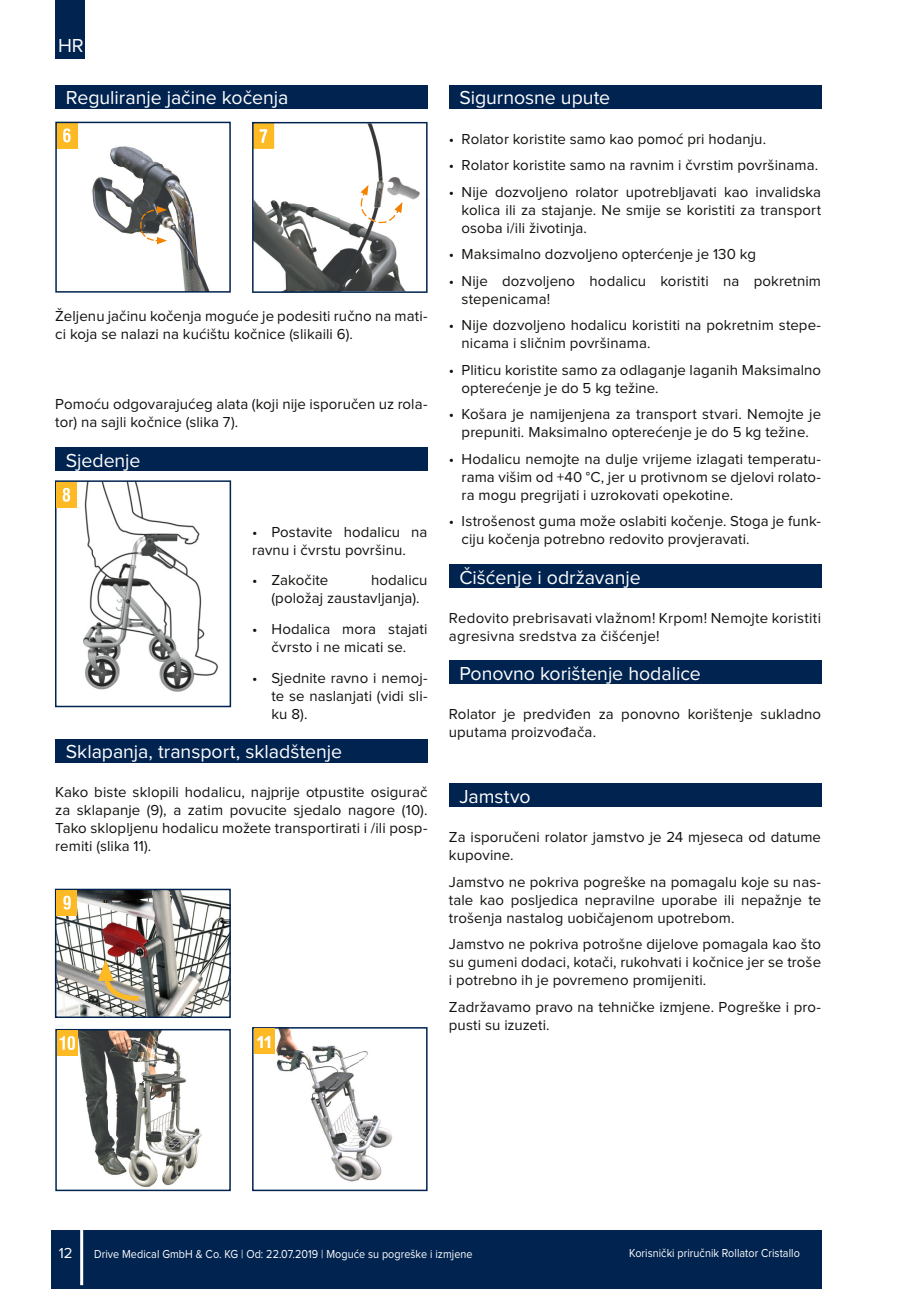
<style>
.page{position:relative;width:919px;height:1289px;background:#fff}
.page>*{position:absolute;margin:0;border:0;box-sizing:border-box;transform-origin:0 0}
.t1{font:19.5px "Proxima Nova";letter-spacing:-.005em;color:#fff}
.t2{font:700 18px "Proxima Nova";color:#fff}
.t3{font:15px/18px "Proxima Nova";letter-spacing:.005em;color:#11110f}
.t4{font:15px "Proxima Nova";color:#fff}
.t5{font:12px "Proxima Nova";letter-spacing:.005em;color:#fff;scale:.9 1}
</style>
<div class="page">
<div style="left:51px;top:1230px;width:770px;height:58px;background:#002350"></div>
<hr style="left:80px;top:1224px;width:3px;height:61px;background:#fff">
<div style="left:55px;top:0;width:29px;height:59px;background:#002350"></div>
<div style="left:55px;top:85px;width:372px;height:23px;background:#002350"></div>
<div style="left:449px;top:85px;width:372px;height:23px;background:#002350"></div>
<div style="left:449px;top:564px;width:372px;height:23px;background:#002350"></div>
<div style="left:449px;top:660px;width:372px;height:24px;background:#002350"></div>
<div style="left:449px;top:783px;width:372px;height:24px;background:#002350"></div>
<img style="left:58px;top:146px;width:151px;height:143px">
<img style="left:58px;top:125px;width:20px;height:23px">
<div style="left:55px;top:122px;width:176px;height:170px;border:2px solid #002350"></div>
<svg style="left:139px;top:206px;width:28px;height:38px"></svg>
<svg style="left:252px;top:122px;width:175px;height:171px"></svg>
<div style="left:55px;top:447px;width:372px;height:24px;background:#002350"></div>
<div style="left:55px;top:739px;width:372px;height:23px;background:#002350"></div>
<img style="left:58px;top:483px;width:161px;height:209px">
<div style="left:55px;top:480px;width:176px;height:227px;border:2px solid #002350"></div>
<img style="left:269px;top:1030px;width:124px;height:152px">
<div style="left:252px;top:1027px;width:175px;height:164px;border:2px solid #002350"></div>
<img style="left:58px;top:1031px;width:144px;height:156px">
<div style="left:55px;top:1028px;width:176px;height:163px;border:2px solid #002350"></div>
<img style="left:58px;top:891px;width:170px;height:123px">
<div style="left:55px;top:888px;width:176px;height:129px;border:2px solid #002350"></div>
<svg style="left:98px;top:959px;width:45px;height:44px"></svg>
<svg style="left:63px;top:128px;width:8px;height:14px"></svg>
<div style="left:57px;top:482px;width:20px;height:25px;background:#feba25"></div>
<svg style="left:63px;top:488px;width:7px;height:13px"></svg>
<div style="left:56px;top:890px;width:21px;height:25px;background:#feba25"></div>
<svg style="left:63px;top:895px;width:8px;height:14px"></svg>
<div style="left:57px;top:1030px;width:21px;height:25px;background:#feba25"></div>
<svg style="left:59px;top:1036px;width:16px;height:13px"></svg>
<div style="left:253px;top:1028px;width:21px;height:25px;background:#feba25"></div>
<h1 class="t1" style="left:58px;top:37px;width:27px">HR</h1>
<h1 class="t1" style="left:66px;top:89px;width:224px">Reguliranje jačine kočenja</h1>
<h1 class="t1" style="left:459px;top:89px;width:152px">Sigurnosne upute</h1>
<p class="t3" style="left:449px;top:130px;width:319px">• Rolator koristite samo kao pomoć pri hodanju.</p>
<p class="t3" style="left:449px;top:157px;width:371px">• Rolator koristite samo na ravnim i čvrstim površinama.</p>
<p class="t3" style="left:461px;top:183px;width:361px;text-align:justify;text-indent:-13px">• Nije dozvoljeno rolator upotrebljavati kao invalidska kolica ili za stajanje. Ne smije se koristiti za transport osoba i/ili životinja.</p>
<p class="t3" style="left:449px;top:246px;width:308px">• Maksimalno dozvoljeno opterćenje je 130 kg</p>
<p class="t3" style="left:461px;top:272px;width:361px;text-indent:-13px">• Nije dozvoljeno hodalicu koristiti na pokretnim stepenicama!</p>
<p class="t3" style="left:461px;top:317px;width:361px;text-indent:-13px">• Nije dozvoljeno hodalicu koristiti na pokretnim stepe&shy;nicama i sličnim površinama.</p>
<p class="t3" style="left:461px;top:361px;width:361px;text-indent:-13px">• Pliticu koristite samo za odlaganje laganih Maksimalno opterećenje je do 5 kg težine.</p>
<p class="t3" style="left:449px;top:406px;width:374px;text-align:center">• Košara je namijenjena za transport stvari. Nemojte je prepuniti. Maksimalno opterećenje je do 5 kg težine.</p>
<p class="t3" style="left:461px;top:450px;width:361px;text-align:justify;text-indent:-13px">• Hodalicu nemojte na dulje vrijeme izlagati temperatu&shy;rama višim od +40 °C, jer u protivnom se djelovi rolato&shy;ra mogu pregrijati i uzrokovati opekotine.</p>
<p class="t3" style="left:461px;top:513px;width:361px;text-indent:-13px">• Istrošenost guma može oslabiti kočenje. Stoga je funk&shy;ciju kočenja potrebno redovito provjeravati.</p>
<h1 class="t1" style="left:459px;top:568px;width:183px">Čišćenje i održavanje</h1>
<p class="t3" style="left:449px;top:609px;width:374px">Redovito prebrisavati vlažnom! Krpom! Nemojte koristiti agresivna sredstva za čišćenje!</p>
<h1 class="t1" style="left:459px;top:664px;width:243px">Ponovno korištenje hodalice</h1>
<p class="t3" style="left:449px;top:705px;width:374px">Rolator je predviđen za ponovno korištenje sukladno uputama proizvođača.</p>
<p class="t3" style="left:55px;top:308px;width:374px">Željenu jačinu kočenja moguće je podesiti ručno na mati&shy;ci koja se nalazi na kućištu kočnice (slikaili 6).</p>
<p class="t3" style="left:55px;top:396px;width:374px">Pomoću odgovarajućeg alata (koji nije isporučen uz rola&shy;tor) na sajli kočnice (slika 7).</p>
<h1 class="t1" style="left:66px;top:451px;width:76px">Sjedenje</h1>
<p class="t3" style="left:252px;top:523px;width:177px">• Postavite hodalicu na ravnu i čvrstu površinu.</p>
<p class="t3" style="left:252px;top:572px;width:78px">• Zakočite</p>
<p class="t3" style="left:271px;top:572px;width:158px;text-indent:100px">hodalicu (položaj zaustavljanja).</p>
<p class="t3" style="left:252px;top:621px;width:177px;text-align:center">• Hodalica mora stajati čvrsto i ne micati se.</p>
<p class="t3" style="left:271px;top:669px;width:158px;text-align:justify;text-indent:-19px">• Sjednite ravno i nemoj&shy;te se naslanjati (vidi sli&shy;ku 8).</p>
<h1 class="t1" style="left:66px;top:743px;width:278px">Sklapanja, transport, skladštenje</h1>
<p class="t3" style="left:55px;top:784px;width:374px;text-align:justify">Kako biste sklopili hodalicu, najprije otpustite osigurač za sklapanje (9), a zatim povucite sjedalo nagore (10).<br>Tako sklopljenu hodalicu možete transportirati i /ili posp&shy;remiti (slika 11).</p>
<h1 class="t1" style="left:459px;top:787px;width:73px">Jamstvo</h1>
<p class="t3" style="left:449px;top:828px;width:374px">Za isporučeni rolator jamstvo je 24 mjeseca od datume kupovine.</p>
<p class="t3" style="left:449px;top:873px;width:374px;text-align:justify">Jamstvo ne pokriva pogreške na pomagalu koje su nas&shy;tale kao posljedica nepravilne uporabe ili nepažnje te trošenja nastalog uobičajenom upotrebom.</p>
<p class="t3" style="left:449px;top:935px;width:374px;text-align:justify">Jamstvo ne pokriva potrošne dijelove pomagala kao što su gumeni dodaci, kotači, rukohvati i kočnice jer se troše i potrebno ih je povremeno promijeniti.</p>
<p class="t3" style="left:449px;top:998px;width:374px">Zadržavamo pravo na tehničke izmjene. Pogreške i pro&shy;pusti su izuzeti.</p>
<p class="t2" style="left:257px;top:1034px;width:16px">11</p>
<p class="t4" style="left:59px;top:1246px;width:15px">12</p>
<p class="t5" style="left:94px;top:1248px;width:422px">Drive Medical GmbH &amp; Co. KG | Od: 22.07.2019 | Moguće su pogreške i izmjene</p>
<p class="t5" style="left:629px;top:1247px;width:191px">Korisnički priručnik Rollator Cristallo</p>
</div>
